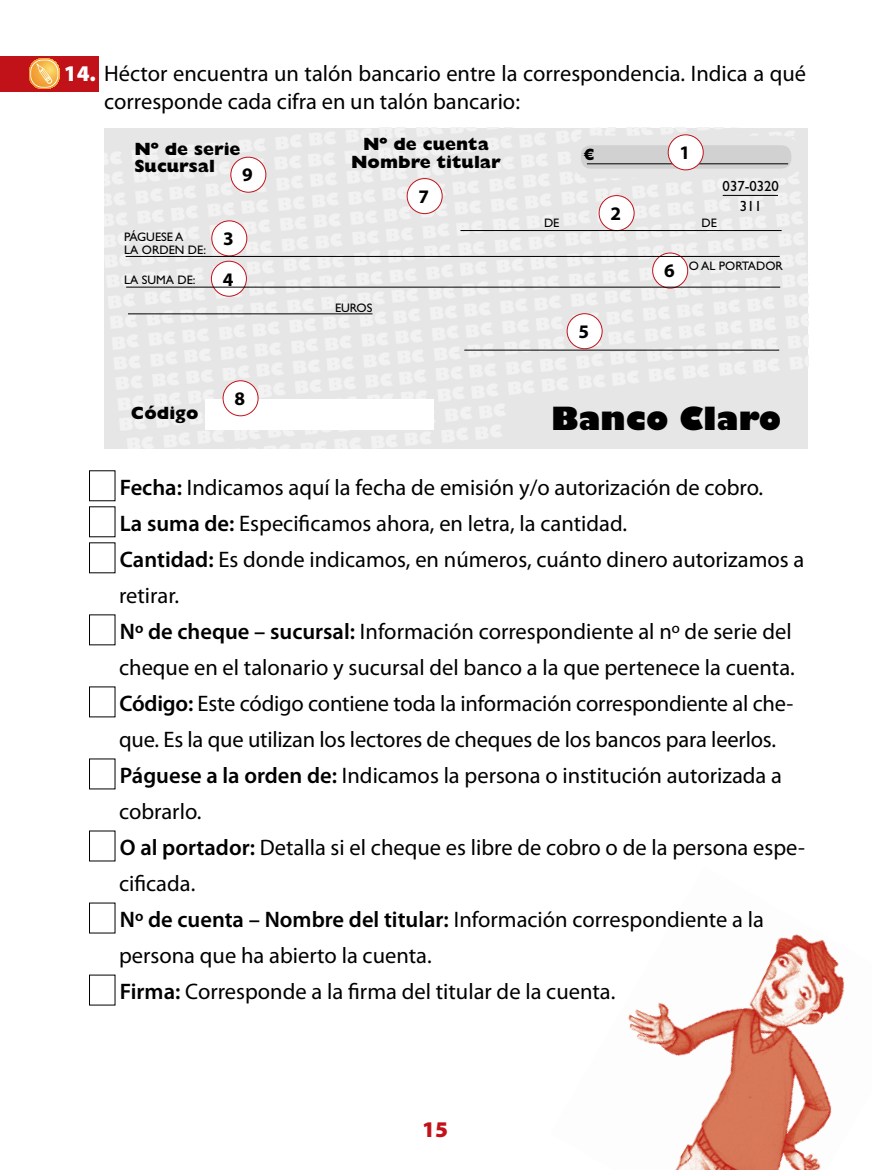
<style>
.page{position:relative;width:872px;height:1170px;background:#fff}
.page>*{position:absolute;margin:0;border:0;box-sizing:border-box;transform-origin:0 0}
.t1{font:800 31.2px "Gill Sans Std";color:#000}
.t2{font:22.5px/36px "Myriad Pro";color:#000}
.t3{font:900 22.5px "Myriad Pro";color:#c1121a}
.t4{font:700 19.2px/40.3px "Myriad Pro";color:#000}
.t5{font:800 17.85px/17.9px "Gill Sans Std";color:#000}
.t6{font:800 16.5px "Gill Sans Std";color:#000}
.t7{font:14.7px/19.6px "Gill Sans Std";color:#000;text-align:center}
.t8{font:12.3px/12.3px "Gill Sans Std";color:#000}
.s1{font-weight:900;color:#fff}
.s2{font-weight:600}
</style>
<div class="page">
<div style="left:0;top:56px;width:99px;height:36px;background:#c1121a"></div>
<svg style="left:29px;top:58px;width:31px;height:31px"></svg>
<img style="left:628px;top:934px;width:217px;height:235px">
<div style="left:89px;top:614px;width:26px;height:31px;border:1px solid #000"></div>
<div style="left:89px;top:686px;width:26px;height:31px;border:1px solid #000"></div>
<div style="left:89px;top:758px;width:26px;height:31px;border:1px solid #000"></div>
<div style="left:89px;top:830px;width:26px;height:31px;border:1px solid #000"></div>
<div style="left:89px;top:902px;width:26px;height:31px;border:1px solid #000"></div>
<div style="left:89px;top:974px;width:26px;height:31px;border:1px solid #000"></div>
<div style="left:104px;top:128px;width:704px;height:321px;background:#e6e6e6"></div>
<div style="left:205px;top:399px;width:228px;height:31px;background:#fff"></div>
<div style="left:231px;top:157px;width:35px;height:35px;background:#fff;border-radius:50%"></div>
<div style="left:231px;top:157px;width:35px;height:35px;border:1px solid #c1121a;border-radius:50%"></div>
<div style="left:407px;top:178px;width:35px;height:35px;background:#fff;border-radius:50%"></div>
<div style="left:407px;top:178px;width:35px;height:36px;border:1px solid #c1121a;border-radius:50%"></div>
<div style="left:599px;top:195px;width:35px;height:35px;background:#fff;border-radius:50%"></div>
<div style="left:599px;top:195px;width:35px;height:36px;border:1px solid #c1121a;border-radius:50%"></div>
<div style="left:212px;top:221px;width:35px;height:35px;background:#fff;border-radius:50%"></div>
<div style="left:212px;top:221px;width:35px;height:35px;border:1px solid #c1121a;border-radius:50%"></div>
<div style="left:211px;top:261px;width:35px;height:35px;background:#fff;border-radius:50%"></div>
<div style="left:211px;top:261px;width:36px;height:35px;border:1px solid #c1121a;border-radius:50%"></div>
<div style="left:223px;top:381px;width:35px;height:35px;background:#fff;border-radius:50%"></div>
<div style="left:223px;top:380px;width:35px;height:36px;border:1px solid #c1121a;border-radius:50%"></div>
<div style="left:567px;top:314px;width:35px;height:35px;background:#fff;border-radius:50%"></div>
<div style="left:567px;top:313px;width:35px;height:36px;border:1px solid #c1121a;border-radius:50%"></div>
<div style="left:652px;top:253px;width:35px;height:35px;background:#fff;border-radius:50%"></div>
<div style="left:652px;top:253px;width:36px;height:35px;border:1px solid #c1121a;border-radius:50%"></div>
<div style="left:576px;top:140px;width:220px;height:33px;background:#d1d1d1;border-radius:15px"></div>
<div style="left:571px;top:136px;width:230px;height:42px;border:10px solid #e6e6e6;border-radius:15px"></div>
<hr style="left:587px;top:163px;width:201px;height:1px;background:#000">
<hr style="left:460px;top:230px;width:321px;height:1px;background:#000">
<hr style="left:126px;top:256px;width:653px;height:1px;background:#000">
<hr style="left:126px;top:287px;width:654px;height:1px;background:#000">
<hr style="left:128px;top:313px;width:244px;height:1px;background:#000">
<hr style="left:464px;top:350px;width:315px;height:1px;background:#000">
<div style="left:668px;top:135px;width:35px;height:35px;background:#fff;border-radius:50%"></div>
<div style="left:668px;top:135px;width:35px;height:35px;border:1px solid #c1121a;border-radius:50%"></div>
<hr style="left:722px;top:195px;width:56px;height:1px;background:#000">
<p class="t2" style="left:104px;top:58px;width:703px;line-height:28.5px;text-indent:-40px"><span class="s1">14.</span> Héctor encuentra un talón bancario entre la correspondencia. Indica a qué corresponde cada cifra en un talón bancario:</p>
<p class="t5" style="left:134px;top:140px;width:108px">Nº de serie<br>Sucursal</p>
<p class="t4" style="left:242px;top:154px;width:12px">9</p>
<p class="t8" style="left:124px;top:231px;width:83px">PÁGUESE A<br>LA ORDEN DE:</p>
<p class="t8" style="left:124px;top:273px;width:73px">LA SUMA DE:</p>
<p class="t4" style="left:223px;top:218px;width:13px">3<br>4</p>
<p class="t5" style="left:131px;top:403px;width:69px">Código</p>
<p class="t4" style="left:234px;top:378px;width:12px">8</p>
<p class="t5" style="left:351px;top:135px;width:151px;text-align:center">Nº de cuenta<br>Nombre titular</p>
<p class="t8" style="left:335px;top:301px;width:39px">EUROS</p>
<p class="t4" style="left:418px;top:175px;width:12px">7</p>
<p class="t6" style="left:584px;top:145px;width:13px">€</p>
<p class="t4" style="left:679px;top:132px;width:12px">1</p>
<p class="t7" style="left:722px;top:176px;width:58px">037-0320<br>311</p>
<p class="t4" style="left:610px;top:192px;width:12px">2</p>
<p class="t8" style="left:544px;top:217px;width:17px">DE</p>
<p class="t8" style="left:701px;top:217px;width:17px">DE</p>
<p class="t4" style="left:578px;top:311px;width:12px">5</p>
<p class="t4" style="left:664px;top:250px;width:12px">6</p>
<p class="t8" style="left:689px;top:260px;width:96px">O AL PORTADOR</p>
<h1 class="t1" style="left:551px;top:399px;width:231px">Banco Claro</h1>
<p class="t2" style="left:119px;top:469px;width:687px"><span class="s2">Fecha:</span> Indicamos aquí la fecha de emisión y/o autorización de cobro.<br><span class="s2">La suma de:</span> Especificamos ahora, en letra, la cantidad.<br><span class="s2">Cantidad:</span> Es donde indicamos, en números, cuánto dinero autorizamos a retirar.<br><span class="s2">Nº de cheque – sucursal:</span> Información correspondiente al nº de serie del cheque en el talonario y sucursal del banco a la que pertenece la cuenta.<br><span class="s2">Código:</span> Este código contiene toda la información correspondiente al che&shy;que. Es la que utilizan los lectores de cheques de los bancos para leerlos.<br><span class="s2">Páguese a la orden de:</span> Indicamos la persona o institución autorizada a cobrarlo.<br><span class="s2">O al portador:</span> Detalla si el cheque es libre de cobro o de la persona espe&shy;cificada.<br><span class="s2">Nº de cuenta – Nombre del titular:</span> Información correspondiente a la persona que ha abierto la cuenta.<br><span class="s2">Firma:</span> Corresponde a la firma del titular de la cuenta.</p>
<p class="t3" style="left:422px;top:1116px;width:27px">15</p>
</div>
